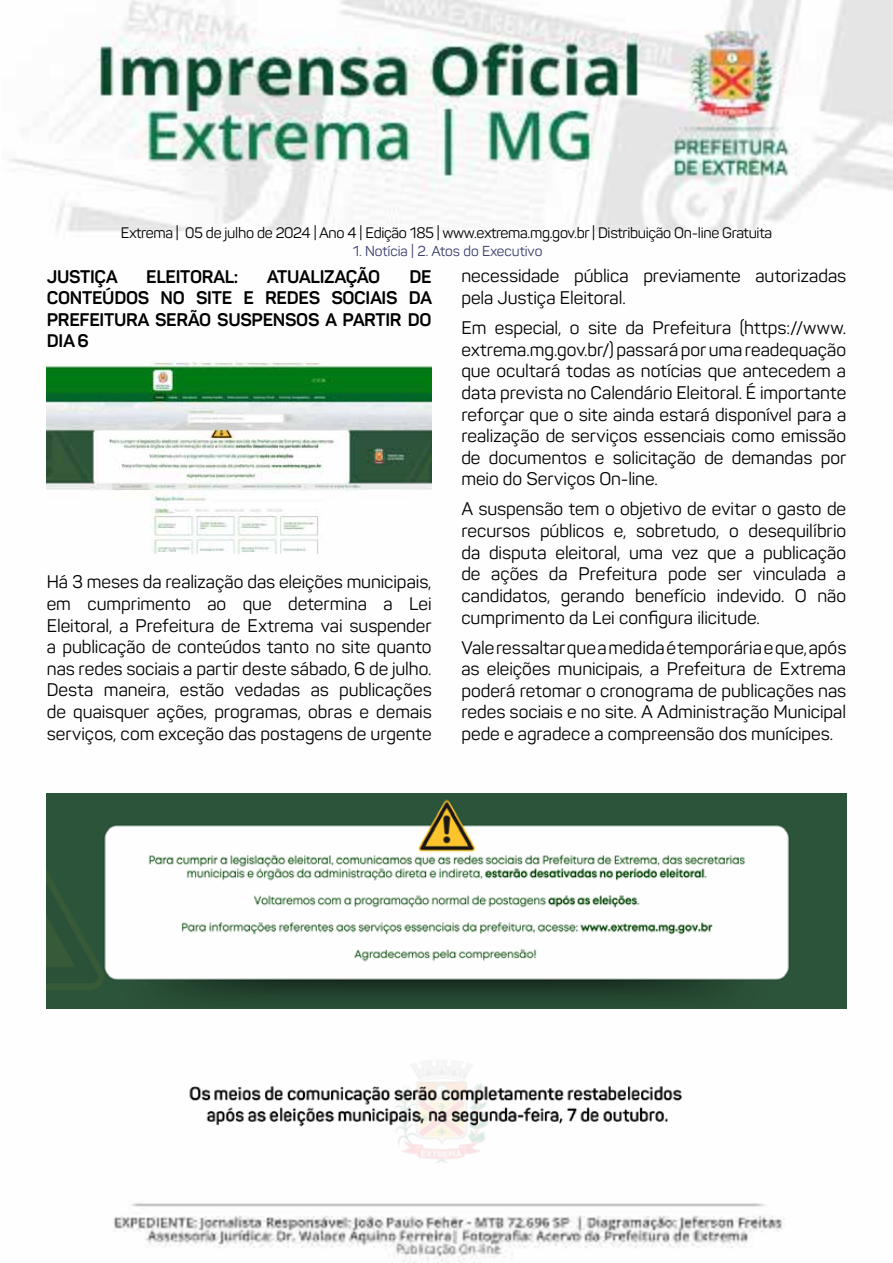
<style>
.page{position:relative;width:893px;height:1263px;background:#fff}
.page>*{position:absolute;margin:0;border:0;box-sizing:border-box;transform-origin:0 0}
.t1{font:18px/21.6px "Panton";color:#000;text-align:justify}
.t2{font:700 18px/21.6px "Panton";letter-spacing:-.015em;color:#000;text-align:justify}
.t3{font:15px "Panton";letter-spacing:-.02em;color:#000}
.t4{font:14.25px "Panton";color:#383c6f}
</style>
<div class="page">
<img style="left:9px;top:0;width:884px;height:1263px">
<img style="left:334px;top:1035px;width:213px;height:132px">
<img style="left:47px;top:361px;width:385px;height:192px">
<img style="left:47px;top:793px;width:799px;height:216px">
<img style="left:50px;top:1074px;width:779px;height:60px">
<p class="t3" style="left:121px;top:223px;width:653px">Extrema | 05 de julho de 2024 | Ano 4 | Edição 185 | www.extrema.mg.gov.br | Distribuição On-line Gratuita</p>
<p class="t4" style="left:353px;top:243px;width:191px">1. Notícia | 2. Atos do Executivo</p>
<p class="t2" style="left:47px;top:265px;width:72px">JUSTIÇA</p>
<p class="t2" style="left:146px;top:265px;width:94px">ELEITORAL:</p>
<p class="t2" style="left:267px;top:265px;width:115px">ATUALIZAÇÃO</p>
<p class="t2" style="left:47px;top:265px;width:387px;text-indent:362px">DE CONTEÚDOS NO SITE E REDES SOCIAIS DA PREFEITURA SERÃO SUSPENSOS A PARTIR DO DIA 6</p>
<p class="t1" style="left:47px;top:571px;width:386px">Há 3 meses da realização das eleições municipais, em cumprimento ao que determina a Lei Eleitoral, a Prefeitura de Extrema vai suspender a publicação de conteúdos tanto no site quanto nas redes sociais a partir deste sábado, 6 de julho.<br>Desta maneira, estão vedadas as publicações de quaisquer ações, programas, obras e demais serviços, com exceção das postagens de urgente</p>
<p class="t1" style="left:461px;top:265px;width:386px">necessidade pública previamente autorizadas pela Justiça Eleitoral.</p>
<p class="t1" style="left:461px;top:317px;width:386px">Em especial, o site da Prefeitura (https://www. extrema.mg.gov.br/) passará por uma readequação que ocultará todas as notícias que antecedem a data prevista no Calendário Eleitoral. É importante reforçar que o site ainda estará disponível para a realização de serviços essenciais como emissão de documentos e solicitação de demandas por meio do Serviços On-line.</p>
<p class="t1" style="left:461px;top:498px;width:386px">A suspensão tem o objetivo de evitar o gasto de recursos públicos e, sobretudo, o desequilíbrio da disputa eleitoral, uma vez que a publicação de ações da Prefeitura pode ser vinculada a candidatos, gerando benefício indevido. O não cumprimento da Lei configura ilicitude.</p>
<p class="t1" style="left:461px;top:636px;width:386px">Vale ressaltar que a medida é temporária e que, após as eleições municipais, a Prefeitura de Extrema poderá retomar o cronograma de publicações nas redes sociais e no site. A Administração Municipal pede e agradece a compreensão dos munícipes.</p>
</div>
